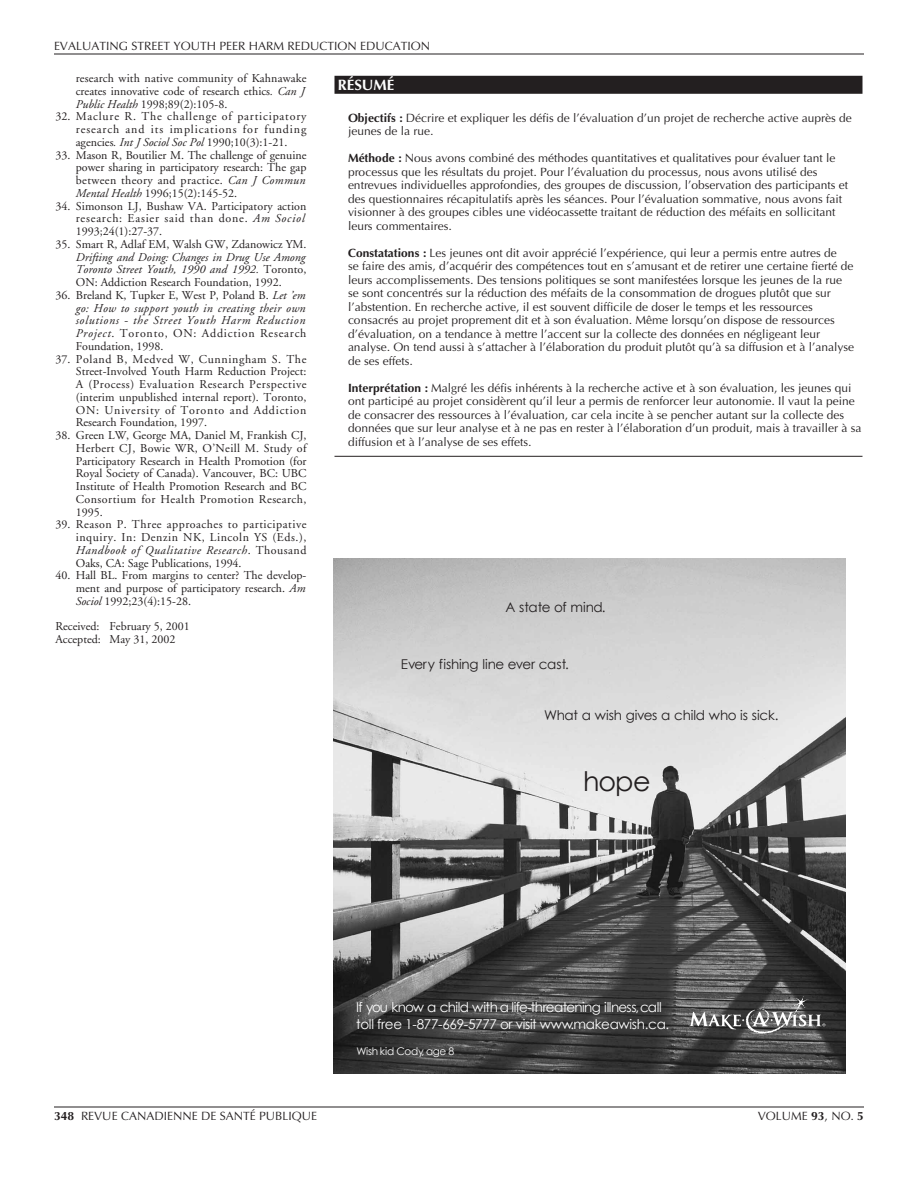
<style>
.page{position:relative;width:918px;height:1188px;background:#fff}
.page>*{position:absolute;margin:0;border:0;box-sizing:border-box;transform-origin:0 0}
.t1{font:27px "Century Gothic";color:#231f20}
.t2{font:700 15px "Optima";color:#fff}
.t3{font:13.5px/16.5px "Century Gothic";letter-spacing:-.03em;color:#fff}
.t4{font:13.5px "Century Gothic";letter-spacing:-.01em;color:#231f20}
.t5{font:12px/13.5px "Optima";color:#231f20}
.t6{font:12px/12.8px "Adobe Garamond";color:#231f20;text-align:justify}
.t7{font:italic 12px/12.8px "Adobe Garamond";letter-spacing:.015em;color:#231f20;text-align:justify}
.t8{font:10.5px "Century Gothic";letter-spacing:-.035em;color:#fff}
.s1{font-style:italic}
.s2{font-style:normal}
.s3{font-weight:700}
</style>
<div class="page">
<hr style="left:54px;top:54px;width:810px;height:1px;background:#231f20">
<hr style="left:54px;top:1107px;width:810px;height:1px;background:#231f20">
<div style="left:334px;top:76px;width:528px;height:18px;background:#231f20"></div>
<hr style="left:334px;top:456px;width:528px;height:1px;background:#231f20">
<img style="left:333px;top:559px;width:513px;height:514px">
<svg style="left:689px;top:996px;width:136px;height:38px;background:#686868"></svg>
<p class="t5" style="left:54px;top:40px;width:378px">EVALUATING STREET YOUTH PEER HARM REDUCTION EDUCATION</p>
<p class="t6" style="left:76px;top:73px;width:232px;text-align:left">research with native community of Kahnawake creates innovative code of research ethics<span class="s1">. Can J<br>Public Health</span> 1998;89(2):105-8.</p>
<p class="t6" style="left:76px;top:111px;width:232px;text-indent:-20px">32. Maclure R. The challenge of participatory research and its implications for funding agencies<span class="s1">. Int J Sociol Soc Pol</span> 1990;10(3):1-21.</p>
<p class="t6" style="left:76px;top:150px;width:232px;text-indent:-20px">33. Mason R, Boutilier M. The challenge of genuine power sharing in participatory research: The gap between theory and practice. <span class="s1">Can J Commun Mental Health</span> 1996;15(2):145-52.</p>
<p class="t6" style="left:76px;top:201px;width:232px;text-align:left;text-indent:-20px">34. Simonson LJ, Bushaw VA. Participatory action research: Easier said than done. <span class="s1">Am Sociol<br></span>1993;24(1):27-37.</p>
<p class="t6" style="left:56px;top:239px;width:252px">35. Smart R, Adlaf EM, Walsh GW, Zdanowicz YM.</p>
<p class="t7" style="left:76px;top:252px;width:232px">Drifting and Doing: Changes in Drug Use Among Toronto Street Youth, 1990 and 1992. <span class="s2">Toronto, ON: Addiction Research Foundation, 1992.</span></p>
<p class="t7" style="left:76px;top:290px;width:232px;text-indent:-20px"><span class="s2">36. Breland K, Tupker E, West P, Poland B.</span> Let ’em go: How to support youth in creating their own solutions - the Street Youth Harm Reduction Project<span class="s2">. Toronto, ON: Addiction Research Foundation, 1998.</span></p>
<p class="t6" style="left:76px;top:354px;width:232px;text-indent:-20px">37. Poland B, Medved W, Cunningham S. The Street-Involved Youth Harm Reduction Project:<br>A (Process) Evaluation Research Perspective (interim unpublished internal report). Toronto, ON: University of Toronto and Addiction Research Foundation, 1997.</p>
<p class="t6" style="left:76px;top:430px;width:232px;text-indent:-20px">38. Green LW, George MA, Daniel M, Frankish CJ, Herbert CJ, Bowie WR, O’Neill M. Study of Participatory Research in Health Promotion (for Royal Society of Canada). Vancouver, BC: UBC Institute of Health Promotion Research and BC Consortium for Health Promotion Research, 1995.</p>
<p class="t6" style="left:76px;top:519px;width:232px;text-indent:-20px">39. Reason P. Three approaches to participative inquiry. In: Denzin NK, Lincoln YS (Eds.), <span class="s1">Handbook of Qualitative Research</span>. Thousand Oaks, CA: Sage Publications, 1994.</p>
<p class="t6" style="left:76px;top:570px;width:232px;text-indent:-20px">40. Hall BL. From margins to center? The develop&shy;ment and purpose of participatory research. <span class="s1">Am Sociol</span> 1992;23(4):15-28.</p>
<p class="t6" style="left:56px;top:621px;width:136px">Received: February 5, 2001<br>Accepted: May 31, 2002</p>
<p class="t2" style="left:338px;top:79px;width:58px">RÉSUMÉ</p>
<p class="t5" style="left:348px;top:112px;width:505px"><span class="s3">Objectifs :</span> Décrire et expliquer les défis de l’évaluation d’un projet de recherche active auprès de jeunes de la rue.</p>
<p class="t5" style="left:348px;top:152px;width:502px"><span class="s3">Méthode :</span> Nous avons combiné des méthodes quantitatives et qualitatives pour évaluer tant le processus que les résultats du projet. Pour l’évaluation du processus, nous avons utilisé des entrevues individuelles approfondies, des groupes de discussion, l’observation des participants et des questionnaires récapitulatifs après les séances. Pour l’évaluation sommative, nous avons fait visionner à des groupes cibles une vidéocassette traitant de réduction des méfaits en sollicitant leurs commentaires.</p>
<p class="t5" style="left:348px;top:247px;width:508px"><span class="s3">Constatations :</span> Les jeunes ont dit avoir apprécié l’expérience, qui leur a permis entre autres de<br>se faire des amis, d’acquérir des compétences tout en s’amusant et de retirer une certaine fierté de leurs accomplissements. Des tensions politiques se sont manifestées lorsque les jeunes de la rue se sont concentrés sur la réduction des méfaits de la consommation de drogues plutôt que sur l’abstention. En recherche active, il est souvent difficile de doser le temps et les ressources consacrés au projet proprement dit et à son évaluation. Même lorsqu’on dispose de ressources d’évaluation, on a tendance à mettre l’accent sur la collecte des données en négligeant leur analyse. On tend aussi à s’attacher à l’élaboration du produit plutôt qu’à sa diffusion et à l’analyse de ses effets.</p>
<p class="t5" style="left:348px;top:382px;width:515px"><span class="s3">Interprétation :</span> Malgré les défis inhérents à la recherche active et à son évaluation, les jeunes qui ont participé au projet considèrent qu’il leur a permis de renforcer leur autonomie. Il vaut la peine de consacrer des ressources à l’évaluation, car cela incite à se pencher autant sur la collecte des données que sur leur analyse et à ne pas en rester à l’élaboration d’un produit, mais à travailler à sa diffusion et à l’analyse de ses effets.</p>
<p class="t4" style="left:505px;top:599px;width:102px">A state of mind.</p>
<p class="t4" style="left:401px;top:655px;width:170px">Every fishing line ever cast.</p>
<p class="t4" style="left:544px;top:707px;width:236px">What a wish gives a child who is sick.</p>
<h1 class="t1" style="left:583px;top:763px;width:69px">hope</h1>
<p class="t3" style="left:356px;top:999px;width:315px">If you know a child with a life-threatening illness,call toll free 1-877-669-5777 or visit www.makeawish.ca.</p>
<p class="t8" style="left:356px;top:1045px;width:99px">Wish kid Cody, age 8</p>
<p class="t5" style="left:54px;top:1110px;width:265px"><span class="s3">348</span> REVUE CANADIENNE DE SANTÉ PUBLIQUE</p>
<p class="t5" style="left:758px;top:1110px;width:108px">VOLUME <span class="s3">93</span>, NO. <span class="s3">5</span></p>
</div>
